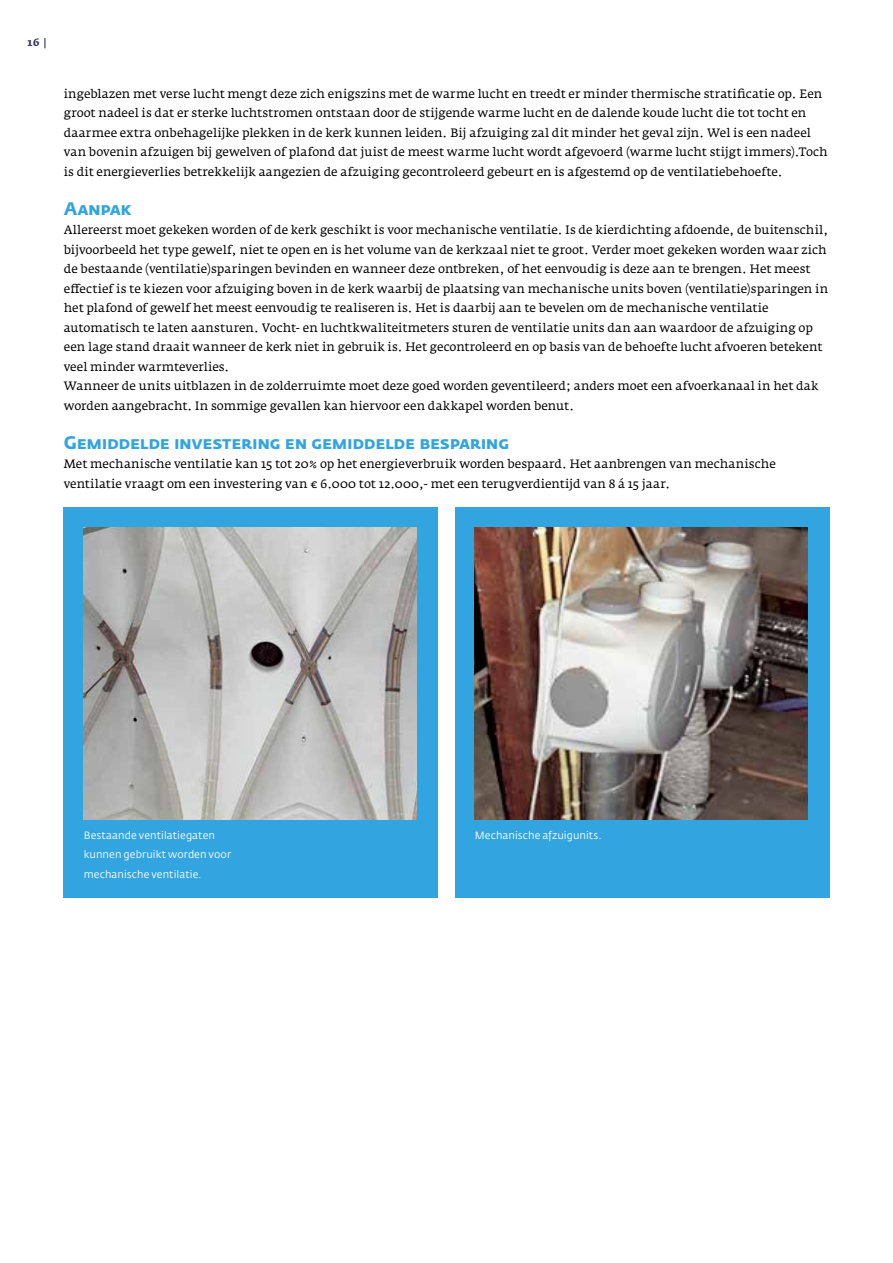
<style>
.page{position:relative;width:893px;height:1263px;background:#fff}
.page>*{position:absolute;margin:0;border:0;box-sizing:border-box;transform-origin:0 0}
.t1{font:700 18px "Fedra Sans Std";letter-spacing:-.015em;color:#32a4df}
.t2{font:12px/19.5px "Fedra Serif A Std";color:#000}
.t3{font:10.5px/19.5px "Fedra Sans Std";letter-spacing:.005em;color:#fff}
.t4{font:700 10.5px "Fedra Serif A Std";color:#3a366b}
</style>
<div class="page">
<div style="left:64px;top:507px;width:374px;height:390px;background:#32a4df"></div>
<img style="left:84px;top:528px;width:332px;height:291px">
<div style="left:455px;top:507px;width:374px;height:390px;background:#32a4df"></div>
<img style="left:475px;top:528px;width:333px;height:291px">
<p class="t4" style="left:28px;top:36px;width:21px">16 |</p>
<p class="t2" style="left:64px;top:84px;width:766px">ingeblazen met verse lucht mengt deze zich enigszins met de warme lucht en treedt er minder thermische stratificatie op. Een groot nadeel is dat er sterke luchtstromen ontstaan door de stijgende warme lucht en de dalende koude lucht die tot tocht en daarmee extra onbehagelijke plekken in de kerk kunnen leiden. Bij afzuiging zal dit minder het geval zijn. Wel is een nadeel van bovenin afzuigen bij gewelven of plafond dat juist de meest warme lucht wordt afgevoerd (warme lucht stijgt immers).Toch is dit energieverlies betrekkelijk aangezien de afzuiging gecontroleerd gebeurt en is afgestemd op de ventilatiebehoefte.</p>
<h1 class="t1" style="left:64px;top:197px;width:69px">Aanpak</h1>
<p class="t2" style="left:64px;top:220px;width:766px">Allereerst moet gekeken worden of de kerk geschikt is voor mechanische ventilatie. Is de kierdichting afdoende, de buitenschil, bijvoorbeeld het type gewelf, niet te open en is het volume van de kerkzaal niet te groot. Verder moet gekeken worden waar zich de bestaande (ventilatie)sparingen bevinden en wanneer deze ontbreken, of het eenvoudig is deze aan te brengen. Het meest effectief is te kiezen voor afzuiging boven in de kerk waarbij de plaatsing van mechanische units boven (ventilatie)sparingen in het plafond of gewelf het meest eenvoudig te realiseren is. Het is daarbij aan te bevelen om de mechanische ventilatie automatisch te laten aansturen. Vocht- en luchtkwaliteitmeters sturen de ventilatie units dan aan waardoor de afzuiging op een lage stand draait wanneer de kerk niet in gebruik is. Het gecontroleerd en op basis van de behoefte lucht afvoeren betekent veel minder warmteverlies.<br>Wanneer de units uitblazen in de zolderruimte moet deze goed worden geventileerd; anders moet een afvoerkanaal in het dak worden aangebracht. In sommige gevallen kan hiervoor een dakkapel worden benut.</p>
<h1 class="t1" style="left:64px;top:431px;width:447px">Gemiddelde investering en gemiddelde besparing</h1>
<p class="t2" style="left:64px;top:454px;width:713px">Met mechanische ventilatie kan 15 tot 20% op het energieverbruik worden bespaard. Het aanbrengen van mechanische ventilatie vraagt om een investering van € 6.000 tot 12.000,- met een terugverdientijd van 8 á 15 jaar.</p>
<p class="t3" style="left:84px;top:825px;width:149px">Bestaande ventilatiegaten kunnen gebruikt worden voor mechanische ventilatie.</p>
<p class="t3" style="left:475px;top:825px;width:128px">Mechanische afzuigunits.</p>
</div>
